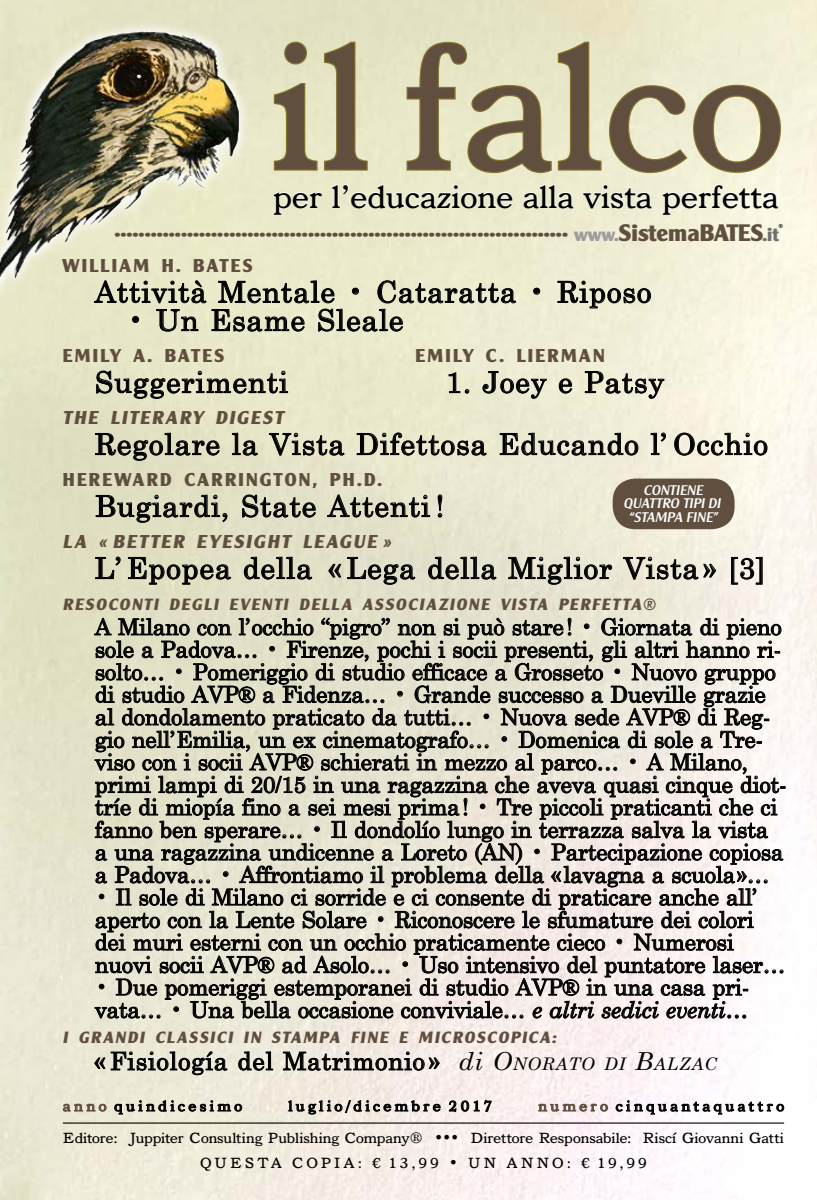
<style>
.page{position:relative;width:817px;height:1200px;background:#fff}
.page>*{position:absolute;margin:0;border:0;box-sizing:border-box;transform-origin:0 0}
.t1{font:191.47px "Bookman RGG";color:#604f3f}
.t2{font:34.43px "Bookman RGG";color:#000}
.t3{font:29.25px "Century Schoolbook";letter-spacing:.03em;color:#000}
.t4{font:24.75px "Century Schoolbook";letter-spacing:.03em;color:#000}
.t5{font:800 23.18px "Clear Gothic Serial";color:#604f3f}
.t6{font:22.5px/22.5px "Century Schoolbook";letter-spacing:-.01em;color:#000}
.t7{font:800 18px "Clear Gothic Serial";letter-spacing:.125em;color:#604f3f}
.t8{font:italic 800 18px "Clear Gothic Serial";letter-spacing:.125em;color:#604f3f}
.t9{font:15.75px/31.7px "Bookman RGG";letter-spacing:.015em;color:#000;text-align:right}
.t10{font:italic 800 15.75px "Clear Gothic Serial";letter-spacing:.125em;color:#604f3f}
.t11{font:15.75px "Bookman RGG";letter-spacing:.195em;color:#000}
.t12{font:15.75px "Bookman RGG";letter-spacing:.22em;color:#000}
.t13{font:15.75px "Bookman RGG";letter-spacing:.225em;color:#000}
.t14{font:italic 500 13.5px/13.5px "Clear Gothic Serial";letter-spacing:.02em;color:#fff;text-align:center}
.t15{font:800 5.4px "Clear Gothic Serial";color:#000}
.s1{font-size:18.45px;color:#9d9d9c}
.s2{font-size:18.45px;color:#706f6f}
.s3{font-style:italic}
.s4{font-style:italic;font-size:17.32px}
.s5{color:#604f3f}
</style>
<div class="page">
<img style="left:0;top:0;width:816px;height:1199px">
<svg style="left:273px;top:192px;width:49px;height:23px"></svg>
<svg style="left:332px;top:184px;width:181px;height:24px;background:#efeed6"></svg>
<svg style="left:523px;top:184px;width:50px;height:24px"></svg>
<svg style="left:583px;top:184px;width:69px;height:25px"></svg>
<svg style="left:662px;top:184px;width:116px;height:31px"></svg>
<img style="left:0;top:5px;width:250px;height:300px">
<img style="left:0;top:15px;width:152px;height:267px">
<hr style="left:63px;top:1122px;width:721px;height:1px;background:#000">
<svg style="left:63px;top:1103px;width:44px;height:8px"></svg>
<svg style="left:114px;top:1099px;width:128px;height:15px;background:#b2b0a2"></svg>
<svg style="left:288px;top:1099px;width:152px;height:15px;background:#b6afa9"></svg>
<svg style="left:449px;top:1099px;width:42px;height:12px"></svg>
<svg style="left:538px;top:1103px;width:70px;height:8px"></svg>
<svg style="left:615px;top:1099px;width:169px;height:15px"></svg>
<svg style="left:272px;top:40px;width:97px;height:132px;background:#d9d6b2"></svg>
<svg style="left:405px;top:40px;width:377px;height:134px;background:#e0ddbc"></svg>
<svg style="left:533px;top:288px;width:7px;height:6px"></svg>
<svg style="left:557px;top:280px;width:93px;height:28px;background:#bdbba8"></svg>
<svg style="left:94px;top:280px;width:422px;height:51px;background:#c5c4aa"></svg>
<svg style="left:96px;top:370px;width:192px;height:28px;background:#b6b59d"></svg>
<svg style="left:448px;top:372px;width:21px;height:21px"></svg>
<svg style="left:482px;top:371px;width:64px;height:27px;background:#bebca8"></svg>
<svg style="left:558px;top:378px;width:14px;height:15px"></svg>
<svg style="left:584px;top:371px;width:80px;height:27px;background:#bebcab"></svg>
<svg style="left:95px;top:432px;width:125px;height:28px;background:#b0b098"></svg>
<svg style="left:232px;top:432px;width:26px;height:23px"></svg>
<svg style="left:269px;top:432px;width:75px;height:23px;background:#b1b099"></svg>
<svg style="left:356px;top:432px;width:130px;height:23px;background:#b0af9a"></svg>
<svg style="left:499px;top:432px;width:139px;height:23px;background:#b3b2a1"></svg>
<svg style="left:650px;top:432px;width:15px;height:23px"></svg>
<svg style="left:674px;top:432px;width:93px;height:23px;background:#bfbcae"></svg>
<svg style="left:96px;top:494px;width:131px;height:28px;background:#b1b098"></svg>
<svg style="left:242px;top:494px;width:74px;height:23px;background:#a8a693"></svg>
<svg style="left:327px;top:494px;width:103px;height:23px;background:#aead9a"></svg>
<svg style="left:437px;top:494px;width:5px;height:23px"></svg>
<svg style="left:95px;top:556px;width:26px;height:23px"></svg>
<svg style="left:128px;top:557px;width:103px;height:27px;background:#afae97"></svg>
<svg style="left:244px;top:556px;width:68px;height:23px;background:#a7a593"></svg>
<svg style="left:328px;top:563px;width:13px;height:14px"></svg>
<svg style="left:347px;top:557px;width:68px;height:27px;background:#b0ae9d"></svg>
<svg style="left:428px;top:556px;width:68px;height:23px;background:#a8a697"></svg>
<svg style="left:508px;top:555px;width:104px;height:29px;background:#b5b3a4"></svg>
<svg style="left:623px;top:556px;width:93px;height:23px;background:#bab7aa"></svg>
<svg style="left:731px;top:557px;width:31px;height:27px"></svg>
<svg style="left:94px;top:617px;width:691px;height:401px;background:#b9b5aa"></svg>
<svg style="left:94px;top:1057px;width:11px;height:11px"></svg>
<svg style="left:111px;top:1050px;width:116px;height:24px;background:#b1afa1"></svg>
<svg style="left:238px;top:1051px;width:35px;height:19px"></svg>
<svg style="left:283px;top:1049px;width:157px;height:21px;background:#b7b1ab"></svg>
<div style="left:612px;top:478px;width:122px;height:51px;background:#604f3f;border-radius:23px"></div>
<h1 class="t1" style="left:270px;top:43px;width:515px">il falco</h1>
<h2 class="t2" style="left:273px;top:185px;width:507px">per l’educazione alla vista perfetta</h2>
<p class="t5" style="left:114px;top:218px;width:665px">••••••••••••••••••••••••••••••••••••••••••••••••••••••••••••••••••••••••••• <span class="s1">www.</span>SistemaBATES<span class="s2">.it</span></p>
<p class="t15" style="left:778px;top:223px;width:6px">®</p>
<p class="t7" style="left:63px;top:254px;width:191px">WILLIAM H. BATES</p>
<h3 class="t3" style="left:95px;top:273px;width:558px">Attività Mentale • Cataratta • Riposo</h3>
<h3 class="t3" style="left:127px;top:302px;width:278px">• Un Esame Sleale</h3>
<p class="t7" style="left:63px;top:344px;width:163px">EMILY A. BATES</p>
<p class="t7" style="left:415px;top:344px;width:190px">EMILY C. LIERMAN</p>
<h3 class="t3" style="left:95px;top:363px;width:195px">Suggerimenti</h3>
<h3 class="t3" style="left:445px;top:363px;width:220px">1. Joey e Patsy</h3>
<p class="t8" style="left:63px;top:406px;width:221px">THE LITERARY DIGEST</p>
<h3 class="t3" style="left:95px;top:425px;width:674px">Regolare la Vista Difettosa Educando l’ Occhio</h3>
<p class="t7" style="left:63px;top:468px;width:320px">HEREWARD CARRINGTON, PH.D.</p>
<h3 class="t3" style="left:95px;top:487px;width:351px">Bugiardi, State Attenti !</h3>
<p class="t8" style="left:63px;top:530px;width:329px">LA « BETTER EYESIGHT LEAGUE »</p>
<h3 class="t3" style="left:95px;top:549px;width:672px">L’ Epopea della « Lega della Miglior Vista » [3]</h3>
<p class="t10" style="left:63px;top:594px;width:595px">RESOCONTI DEGLI EVENTI DELLA ASSOCIAZIONE VISTA PERFETTA®</p>
<p class="t6" style="left:95px;top:615px;width:693px">A Milano con l’occhio “pigro” non si può stare ! • Giornata di pieno sole a Padova… • Firenze, pochi i socii presenti, gli altri hanno ri&shy;solto… • Pomeriggio di studio efficace a Grosseto • Nuovo gruppo di studio AVP® a Fidenza… • Grande successo a Dueville grazie al dondolamento praticato da tutti… • Nuova sede AVP® di Reg&shy;gio nell’Emilia, un ex cinematografo… • Domenica di sole a Tre&shy;viso con i socii AVP® schierati in mezzo al parco… • A Milano, primi lampi di 20/15 in una ragazzina che aveva quasi cinque diot&shy;tríe di miopía fino a sei mesi prima ! • Tre piccoli praticanti che ci fanno ben sperare… • Il dondolío lungo in terrazza salva la vista<br>a una ragazzina undicenne a Loreto (AN) • Partecipazione copiosa a Padova… • Affrontiamo il problema della « lavagna a scuola »…</p>
<p class="t6" style="left:95px;top:885px;width:691px">• Il sole di Milano ci sorride e ci consente di praticare anche all’ aperto con la Lente Solare • Riconoscere le sfumature dei colori dei muri esterni con un occhio praticamente cieco • Numerosi nuovi socii AVP® ad Asolo… • Uso intensivo del puntatore laser…</p>
<p class="t6" style="left:95px;top:975px;width:656px">• Due pomeriggi estemporanei di studio AVP® in una casa pri&shy;vata… • Una bella occasione conviviale… <span class="s3">e altri sedici eventi…</span></p>
<p class="t10" style="left:63px;top:1027px;width:494px">I GRANDI CLASSICI IN STAMPA FINE E MICROSCOPICA:</p>
<p class="t4" style="left:95px;top:1045px;width:623px">« Fisiología del Matrimonio » <span class="s3">di</span> <span class="s3">O</span><span class="s4">NORATO DI</span> <span class="s3">B</span><span class="s4">ALZAC</span></p>
<p class="t14" style="left:623px;top:483px;width:98px">CONTIENE<br>QUATTRO TIPI DI “STAMPA FINE”</p>
<p class="t13" style="left:63px;top:1100px;width:181px"><span class="s5">anno</span> quindicesimo</p>
<p class="t12" style="left:288px;top:1100px;width:205px">luglio/dicembre 2017</p>
<p class="t9" style="left:63px;top:1091px;width:722px"><span class="s5">numero</span> cinquantaquattro<br>Editore: Juppiter Consulting Publishing Company® ••• Direttore Responsabile: Riscí Giovanni Gatti</p>
<p class="t11" style="left:200px;top:1157px;width:448px">QUESTA COPIA: € 13,99 • UN ANNO: € 19,99</p>
</div>
